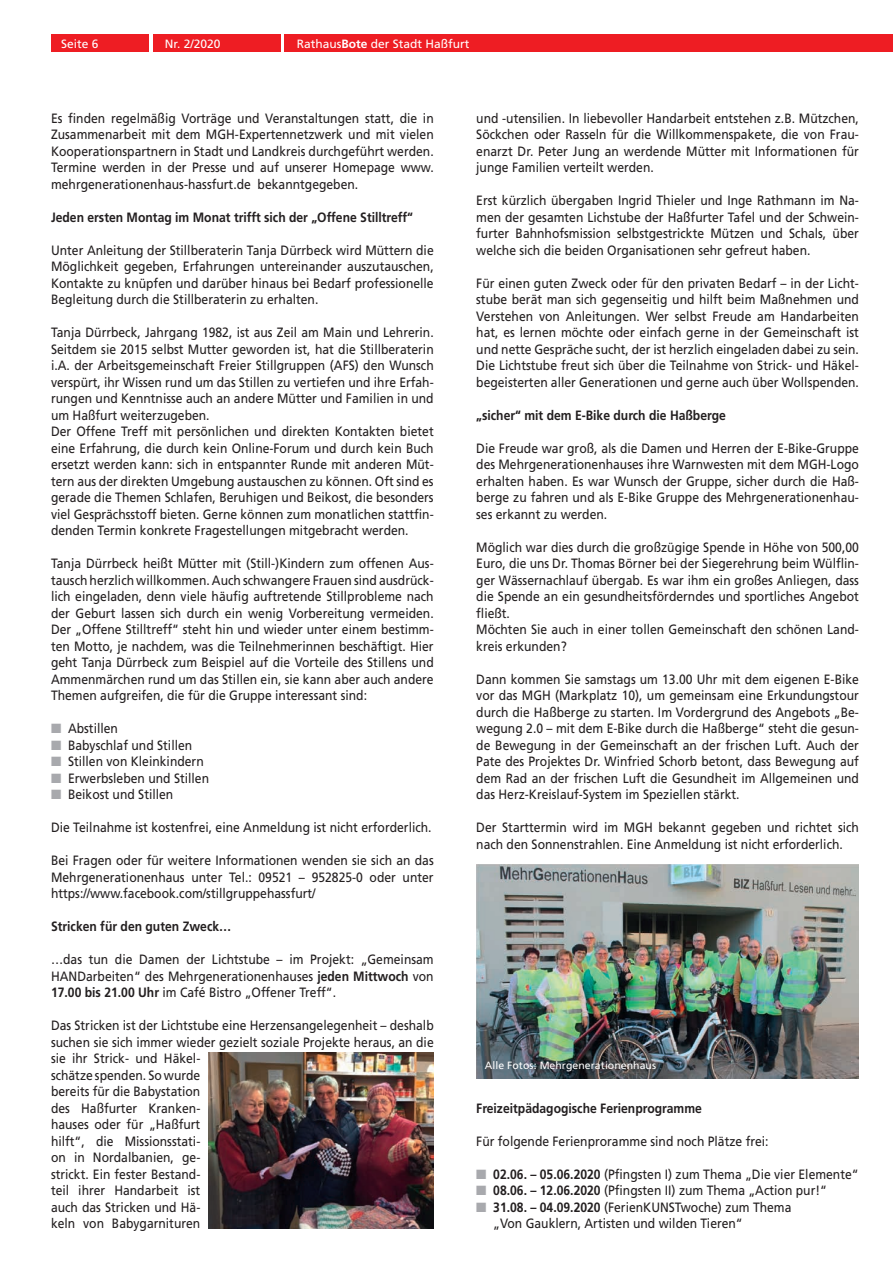
<style>
.page{position:relative;width:893px;height:1263px;background:#fff}
.page>*{position:absolute;margin:0;border:0;box-sizing:border-box;transform-origin:0 0}
.t1{font:13.5px/16.5px "Frutiger";color:#231f20;text-align:justify;scale:.9 1}
.t2{font:700 13.5px "Frutiger";color:#231f20;scale:.9 1}
.t3{font:12px "Frutiger";color:#fff}
.t4{font:10.5px "Frutiger";letter-spacing:.005em;color:#fff}
.s1{font-weight:700}
.s2{color:#a8a9ad}
</style>
<div class="page">
<div style="left:51px;top:34px;width:98px;height:17px;background:#ee1d23"></div>
<div style="left:153px;top:34px;width:128px;height:17px;background:#ee1d23"></div>
<div style="left:285px;top:34px;width:608px;height:17px;background:#ee1d23"></div>
<img style="left:476px;top:864px;width:383px;height:214px">
<img style="left:209px;top:1052px;width:225px;height:176px">
<p class="t3" style="left:61px;top:37px;width:39px">Seite 6</p>
<p class="t3" style="left:165px;top:37px;width:57px">Nr. 2/2020</p>
<p class="t3" style="left:297px;top:37px;width:174px">Rathaus<span class="s1">Bote</span> der Stadt Haßfurt</p>
<p class="t1" style="left:51px;top:110px;width:427px">Es finden regelmäßig Vorträge und Veranstaltungen statt, die in Zusammenarbeit mit dem MGH-Expertennetzwerk und mit vielen Kooperationspartnern in Stadt und Landkreis durchgeführt werden.<br>Termine werden in der Presse und auf unserer Homepage www. mehrgenerationenhaus-hassfurt.de bekanntgegeben.</p>
<p class="t2" style="left:51px;top:209px;width:404px">Jeden ersten Montag im Monat trifft sich der „Offene Stilltreff“</p>
<p class="t1" style="left:51px;top:242px;width:427px">Unter Anleitung der Stillberaterin Tanja Dürrbeck wird Müttern die Möglichkeit gegeben, Erfahrungen untereinander auszutauschen, Kontakte zu knüpfen und darüber hinaus bei Bedarf professionelle Begleitung durch die Stillberaterin zu erhalten.</p>
<p class="t1" style="left:51px;top:324px;width:427px;text-align:left">Tanja Dürrbeck, Jahrgang 1982, ist aus Zeil am Main und Lehrerin.<br>Seitdem sie 2015 selbst Mutter geworden ist, hat die Stillberaterin i.A. der Arbeitsgemeinschaft Freier Stillgruppen (AFS) den Wunsch verspürt, ihr Wissen rund um das Stillen zu vertiefen und ihre Erfah&shy;rungen und Kenntnisse auch an andere Mütter und Familien in und um Haßfurt weiterzugeben.<br>Der Offene Treff mit persönlichen und direkten Kontakten bietet eine Erfahrung, die durch kein Online-Forum und durch kein Buch ersetzt werden kann: sich in entspannter Runde mit anderen Müt&shy;tern aus der direkten Umgebung austauschen zu können. Oft sind es gerade die Themen Schlafen, Beruhigen und Beikost, die besonders viel Gesprächsstoff bieten. Gerne können zum monatlichen stattfin&shy;denden Termin konkrete Fragestellungen mitgebracht werden.</p>
<p class="t1" style="left:51px;top:555px;width:427px">Tanja Dürrbeck heißt Mütter mit (Still-)Kindern zum offenen Aus&shy;tausch herzlich willkommen. Auch schwangere Frauen sind ausdrück&shy;lich eingeladen, denn viele häufig auftretende Stillprobleme nach der Geburt lassen sich durch ein wenig Vorbereitung vermeiden.<br>Der „Offene Stilltreff“ steht hin und wieder unter einem bestimm&shy;ten Motto, je nachdem, was die Teilnehmerinnen beschäftigt. Hier geht Tanja Dürrbeck zum Beispiel auf die Vorteile des Stillens und Ammenmärchen rund um das Stillen ein, sie kann aber auch andere Themen aufgreifen, die für die Gruppe interessant sind:</p>
<p class="t1" style="left:51px;top:720px;width:76px"><span class="s2">■</span> Abstillen</p>
<p class="t1" style="left:51px;top:737px;width:158px"><span class="s2">■</span> Babyschlaf und Stillen</p>
<p class="t1" style="left:51px;top:753px;width:171px"><span class="s2">■</span> Stillen von Kleinkindern</p>
<p class="t1" style="left:51px;top:770px;width:177px"><span class="s2">■</span> Erwerbsleben und Stillen</p>
<p class="t1" style="left:51px;top:786px;width:137px"><span class="s2">■</span> Beikost und Stillen</p>
<p class="t1" style="left:51px;top:819px;width:424px">Die Teilnahme ist kostenfrei, eine Anmeldung ist nicht erforderlich.</p>
<p class="t1" style="left:51px;top:852px;width:427px">Bei Fragen oder für weitere Informationen wenden sie sich an das Mehrgenerationenhaus unter Tel.: 09521 – 952825-0 oder unter https://www.facebook.com/stillgruppehassfurt/</p>
<p class="t2" style="left:51px;top:919px;width:202px">Stricken für den guten Zweck…</p>
<p class="t1" style="left:51px;top:951px;width:427px">…das tun die Damen der Lichtstube – im Projekt: „Gemeinsam HANDarbeiten“ des Mehrgenerationenhauses <span class="s1">jeden Mittwoch</span> von <span class="s1">17.00 bis 21.00 Uhr</span> im Café Bistro „Offener Treff“.</p>
<p class="t1" style="left:51px;top:1017px;width:427px;text-align:left">Das Stricken ist der Lichtstube eine Herzensangelegenheit – deshalb suchen sie sich immer wieder gezielt soziale Projekte heraus, an die sie ihr Strick- und Häkel-<br>schätze spenden. So wurde<br>bereits für die Babystation<br>des Haßfurter Kranken-<br>hauses oder für „Haßfurt<br>hilft“, die Missionsstati-<br>on in Nordalbanien, ge-<br>strickt. Ein fester Bestand-<br>teil ihrer Handarbeit ist<br>auch das Stricken und Hä-<br>keln von Babygarnituren</p>
<p class="t1" style="left:476px;top:110px;width:427px">und -utensilien. In liebevoller Handarbeit entstehen z.B. Mützchen, Söckchen oder Rasseln für die Willkommenspakete, die von Frau&shy;enarzt Dr. Peter Jung an werdende Mütter mit Informationen für junge Familien verteilt werden.</p>
<p class="t1" style="left:476px;top:192px;width:427px">Erst kürzlich übergaben Ingrid Thieler und Inge Rathmann im Na&shy;men der gesamten Lichstube der Haßfurter Tafel und der Schwein&shy;furter Bahnhofsmission selbstgestrickte Mützen und Schals, über welche sich die beiden Organisationen sehr gefreut haben.</p>
<p class="t1" style="left:476px;top:275px;width:427px">Für einen guten Zweck oder für den privaten Bedarf – in der Licht&shy;stube berät man sich gegenseitig und hilft beim Maßnehmen und Verstehen von Anleitungen. Wer selbst Freude am Handarbeiten hat, es lernen möchte oder einfach gerne in der Gemeinschaft ist und nette Gespräche sucht, der ist herzlich eingeladen dabei zu sein.<br>Die Lichtstube freut sich über die Teilnahme von Strick- und Häkel&shy;begeisterten aller Generationen und gerne auch über Wollspenden.</p>
<p class="t2" style="left:476px;top:407px;width:279px">„sicher“ mit dem E-Bike durch die Haßberge</p>
<p class="t1" style="left:476px;top:440px;width:427px">Die Freude war groß, als die Damen und Herren der E-Bike-Gruppe des Mehrgenerationenhauses ihre Warnwesten mit dem MGH-Logo erhalten haben. Es war Wunsch der Gruppe, sicher durch die Haß&shy;berge zu fahren und als E-Bike Gruppe des Mehrgenerationenhau&shy;ses erkannt zu werden.</p>
<p class="t1" style="left:476px;top:539px;width:427px;text-align:left">Möglich war dies durch die großzügige Spende in Höhe von 500,00<br>Euro, die uns Dr. Thomas Börner bei der Siegerehrung beim Wülflin&shy;ger Wässernachlauf übergab. Es war ihm ein großes Anliegen, dass die Spende an ein gesundheitsförderndes und sportliches Angebot fließt.<br>Möchten Sie auch in einer tollen Gemeinschaft den schönen Land&shy;kreis erkunden?</p>
<p class="t1" style="left:476px;top:671px;width:427px">Dann kommen Sie samstags um 13.00 Uhr mit dem eigenen E-Bike vor das MGH (Markplatz 10), um gemeinsam eine Erkundungstour durch die Haßberge zu starten. Im Vordergrund des Angebots „Be&shy;wegung 2.0 – mit dem E-Bike durch die Haßberge“ steht die gesun&shy;de Bewegung in der Gemeinschaft an der frischen Luft. Auch der Pate des Projektes Dr. Winfried Schorb betont, dass Bewegung auf dem Rad an der frischen Luft die Gesundheit im Allgemeinen und das Herz-Kreislauf-System im Speziellen stärkt.</p>
<p class="t1" style="left:476px;top:819px;width:427px">Der Starttermin wird im MGH bekannt gegeben und richtet sich nach den Sonnenstrahlen. Eine Anmeldung ist nicht erforderlich.</p>
<p class="t4" style="left:485px;top:1059px;width:173px">Alle Fotos: Mehrgenerationenhaus</p>
<p class="t2" style="left:476px;top:1100px;width:252px">Freizeitpädagogische Ferienprogramme</p>
<p class="t1" style="left:476px;top:1133px;width:326px">Für folgende Ferienproramme sind noch Plätze frei:</p>
<p class="t1" style="left:476px;top:1166px;width:426px"><span class="s2">■</span> <span class="s1">02.06. – 05.06.2020</span> (Pfingsten I) zum Thema „Die vier Elemente“</p>
<p class="t1" style="left:476px;top:1182px;width:391px"><span class="s2">■</span> <span class="s1">08.06. – 12.06.2020</span> (Pfingsten II) zum Thema „Action pur!“</p>
<p class="t1" style="left:493px;top:1199px;width:333px;text-indent:-17px"><span class="s2">■</span> <span class="s1">31.08. – 04.09.2020</span> (FerienKUNSTwoche) zum Thema „Von Gauklern, Artisten und wilden Tieren“</p>
</div>
